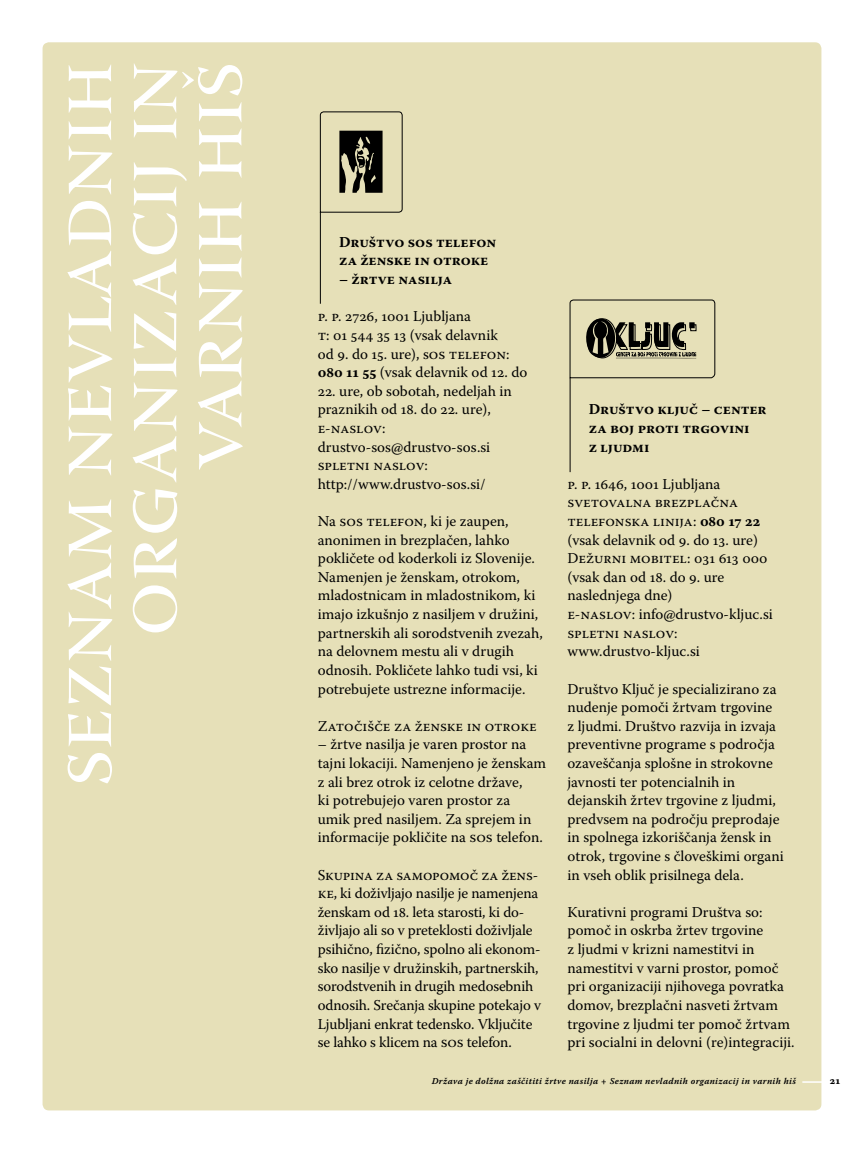
<style>
.page{position:relative;width:864px;height:1153px;background:#fff}
.page>*{position:absolute;margin:0;border:0;box-sizing:border-box;transform-origin:0 0}
.t1{font:90px/65.1px "Warnock Pro Disp";color:#fff;text-align:right}
.t2{font:15px/18.6px "Warnock Pro";color:#000}
.t3{font:700 15px/18.6px "Warnock Pro";color:#000}
.t4{font:10.5px "Warnock Pro Bold Capt";color:#000}
.t5{font:9px "Warnock Pro Semibold It Capt";letter-spacing:.03em;color:#000}
.s1{font-weight:700}
</style>
<div class="page">
<div style="left:43px;top:42px;width:778px;height:1068px;background:#e6e0b8;border-radius:6px"></div>
<hr style="left:569px;top:377px;width:1px;height:95px;background:#000">
<hr style="left:320px;top:212px;width:1px;height:92px;background:#000">
<svg style="left:319px;top:111px;width:84px;height:102px"></svg>
<svg style="left:569px;top:299px;width:146px;height:79px"></svg>
<svg style="left:802px;top:1081px;width:19px;height:1px"></svg>
<h1 class="t1" style="left:60px;top:786px;width:726px;rotate:-90deg">seznam nevladnih organizacij in varnih hiš</h1>
<p class="t3" style="left:339px;top:232px;width:159px">Društvo sos telefon za ženske in otroke</p>
<p class="t3" style="left:339px;top:269px;width:114px">– žrtve nasilja</p>
<p class="t2" style="left:317px;top:307px;width:211px">p. p. 2726, 1001 Ljubljana<br>t: 01 544 35 13 (vsak delavnik<br>od 9. do 15. ure), sos telefon:<br><span class="s1">080 11 55</span> (vsak delavnik od 12. do</p>
<p class="t2" style="left:317px;top:381px;width:196px">22. ure, ob sobotah, nedeljah in praznikih od 18. do 22. ure), e-naslov: drustvo-sos@drustvo-sos.si spletni naslov: http://www.drustvo-sos.si/</p>
<p class="t2" style="left:317px;top:511px;width:226px">Na sos telefon, ki je zaupen, anonimen in brezplačen, lahko pokličete od koderkoli iz Slovenije.<br>Namenjen je ženskam, otrokom, mladostnicam in mladostnikom, ki imajo izkušnjo z nasiljem v družini, partnerskih ali sorodstvenih zvezah, na delovnem mestu ali v drugih odnosih. Pokličete lahko tudi vsi, ki potrebujete ustrezne informacije.</p>
<p class="t2" style="left:317px;top:716px;width:220px">Zatočišče za ženske in otroke</p>
<p class="t2" style="left:317px;top:734px;width:230px">– žrtve nasilja je varen prostor na tajni lokaciji. Namenjeno je ženskam z ali brez otrok iz celotne države,<br>ki potrebujejo varen prostor za umik pred nasiljem. Za sprejem in informacije pokličite na sos telefon.</p>
<p class="t2" style="left:317px;top:865px;width:225px">Skupina za samopomoč za žens&shy;ke, ki doživljajo nasilje je namenjena ženskam od 18. leta starosti, ki do&shy;življajo ali so v preteklosti doživljale psihično, fizično, spolno ali ekonom&shy;sko nasilje v družinskih, partnerskih, sorodstvenih in drugih medosebnih odnosih. Srečanja skupine potekajo v Ljubljani enkrat tedensko. Vključite se lahko s klicem na sos telefon.</p>
<p class="t5" style="left:431px;top:1075px;width:365px">Država je dolžna zaščititi žrtve nasilja + Seznam nevladnih organizacij in varnih hiš</p>
<p class="t4" style="left:829px;top:1074px;width:12px">21</p>
<p class="t3" style="left:588px;top:400px;width:179px">Društvo ključ – center za boj proti trgovini<br>z ljudmi</p>
<p class="t2" style="left:567px;top:474px;width:207px">p. p. 1646, 1001 Ljubljana svetovalna brezplačna telefonska linija: <span class="s1">080 17 22 </span>(vsak delavnik od 9. do 13. ure)<br>Dežurni mobitel: 031 613 000 (vsak dan od 18. do 9. ure naslednjega dne)<br>e-naslov: info@drustvo-kljuc.si spletni naslov: www.drustvo-kljuc.si</p>
<p class="t2" style="left:567px;top:679px;width:218px">Društvo Ključ je specializirano za nudenje pomoči žrtvam trgovine<br>z ljudmi. Društvo razvija in izvaja preventivne programe s področja ozaveščanja splošne in strokovne javnosti ter potencialnih in dejanskih žrtev trgovine z ljudmi, predvsem na področju preprodaje in spolnega izkoriščanja žensk in otrok, trgovine s človeškimi organi in vseh oblik prisilnega dela.</p>
<p class="t2" style="left:567px;top:902px;width:228px">Kurativni programi Društva so: pomoč in oskrba žrtev trgovine<br>z ljudmi v krizni namestitvi in namestitvi v varni prostor, pomoč pri organizaciji njihovega povratka domov, brezplačni nasveti žrtvam trgovine z ljudmi ter pomoč žrtvam pri socialni in delovni (re)integraciji.</p>
</div>
